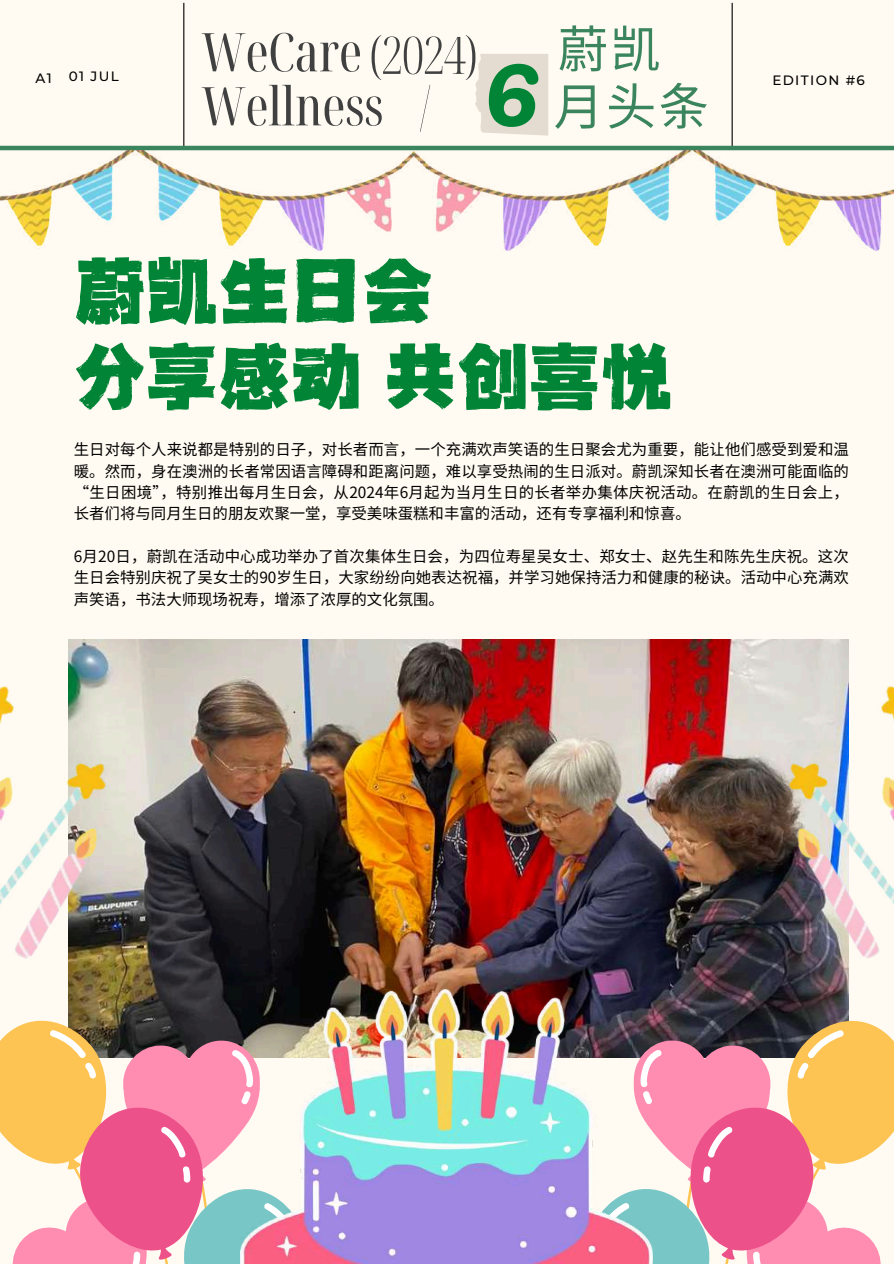
<style>
.page{position:relative;width:894px;height:1264px;background:#fff}
.page>*{position:absolute;margin:0;border:0;box-sizing:border-box;transform-origin:0 0}
.t1{font:72px/85.5px "Canva Powerful Calligraphy SC";color:#028436}
.t2{font:extra-condensed 53.25px/54px "Noto Serif Display";letter-spacing:-.005em;color:#404040}
.t3{font:300 extra-condensed 51.75px "Noto Serif Display";color:#404040}
.t4{font:50.4px/57.3px "Noto Sans CJ Ksc";color:#3a855d}
.t5{font:15.45px/21.3px "Source Han Sans SC";color:#000;text-align:justify}
.t6{font:500 13.5px "Montserrat";letter-spacing:.1em;color:#000}
</style>
<div class="page">
<div style="left:0;top:0;width:893px;height:1263px;background:#fffbf2"></div>
<img style="left:68px;top:639px;width:780px;height:350px">
<hr style="left:183px;top:3px;width:1px;height:145px;background:#000">
<hr style="left:731px;top:3px;width:1px;height:145px;background:#000">
<hr style="left:0;top:146px;width:893px;height:4px;background:#3a855d">
<img style="left:0;top:151px;width:893px;height:100px">
<svg style="left:844px;top:1015px;width:49px;height:248px;fill:#fdc453"></svg>
<svg style="left:589px;top:982px;width:255px;height:281px;background:#c37e8a"></svg>
<svg style="left:0;top:1020px;width:49px;height:243px;fill:#fdc453"></svg>
<svg style="left:49px;top:982px;width:254px;height:281px;background:#c9838a"></svg>
<img style="left:241px;top:989px;width:411px;height:274px">
<img style="left:754px;top:671px;width:139px;height:295px">
<img style="left:0;top:671px;width:140px;height:295px">
<svg style="left:475px;top:54px;width:73px;height:82px;background:#9ec2a2"></svg>
<h3 class="t3" style="left:369px;top:19px;width:110px">(2024)</h3>
<h3 class="t4" style="left:553px;top:18px;width:157px">蔚凯<br>月头条</h3>
<h2 class="t2" style="left:201px;top:24px;width:230px">WeCare<br>Wellness /</h2>
<p class="t6" style="left:36px;top:69px;width:18px">A1</p>
<p class="t6" style="left:69px;top:68px;width:52px">01 JUL</p>
<p class="t6" style="left:772px;top:72px;width:94px">EDITION #6</p>
<h1 class="t1" style="left:74px;top:250px;width:600px">蔚凯生日会<br>分享感动共创喜悦</h1>
<p class="t5" style="left:74px;top:438px;width:776px">生日对每个人来说都是特别的日子，对长者而言，一个充满欢声笑语的生日聚会尤为重要，能让他们感受到爱和温暖。然而，身在澳洲的长者常因语言障碍和距离问题，难以享受热闹的生日派对。蔚凯深知长者在澳洲可能面临的“生日困境”，特别推出每月生日会，从2024年6月起为当月生日的长者举办集体庆祝活动。在蔚凯的生日会上，长者们将与同月生日的朋友欢聚一堂，享受美味蛋糕和丰富的活动，还有专享福利和惊喜。</p>
<p class="t5" style="left:74px;top:544px;width:776px">6月 20日，蔚凯在活动中心成功举办了首次集体生日会，为四位寿星吴女士、郑女士、赵先生和陈先生庆祝。这次生日会特别庆祝了吴女士的90岁生日，大家纷纷向她表达祝福，并学习她保持活力和健康的秘诀。活动中心充满欢声笑语，书法大师现场祝寿，增添了浓厚的文化氛围。</p>
</div>
